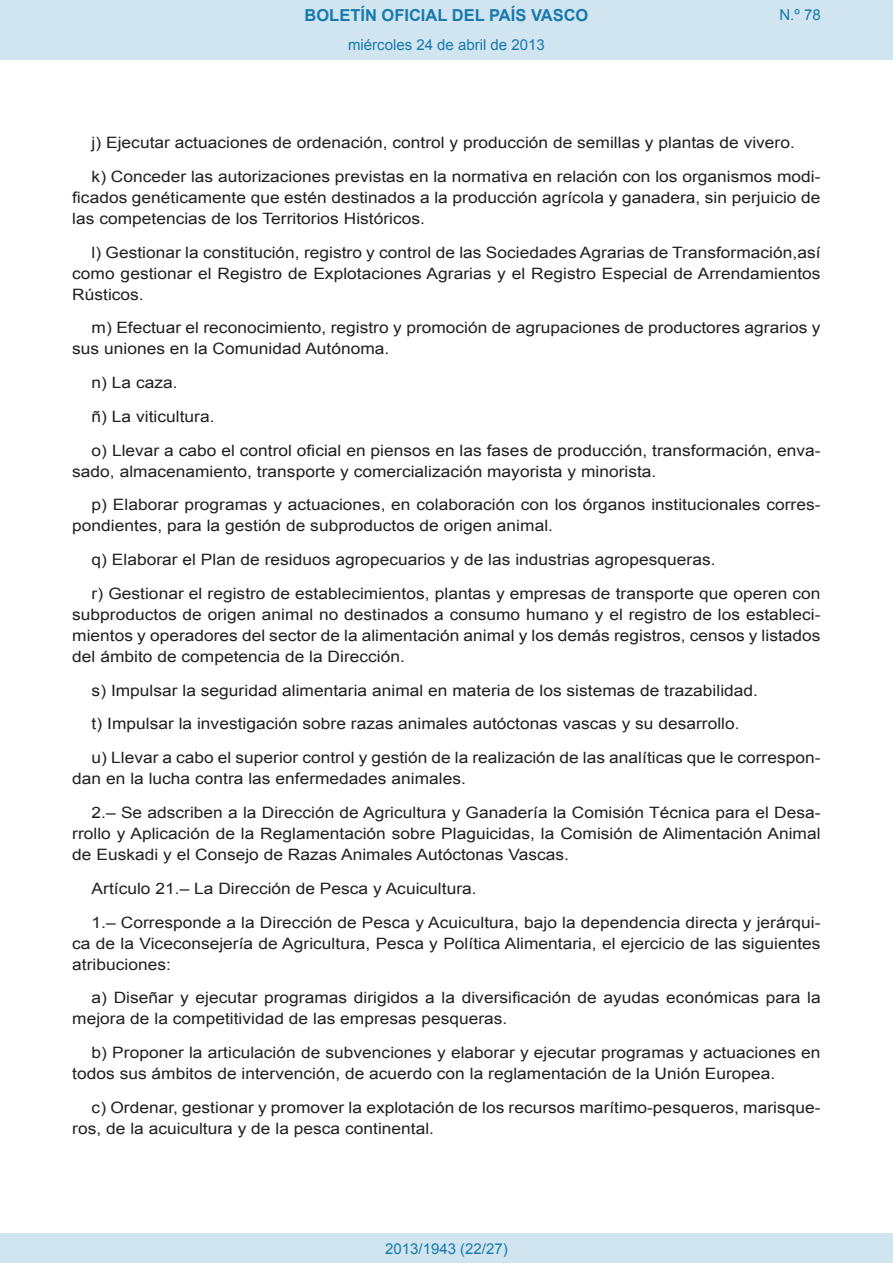
<style>
.page{position:relative;width:893px;height:1263px;background:#fff}
.page>*{position:absolute;margin:0;border:0;box-sizing:border-box;transform-origin:0 0}
.t1{font:700 16.5px "Arial";color:#1879ad}
.BOPVDetalle{font:15.6px/21px "Arial";color:#231f20;scale:1.11 1}
.BOPVDetalleNivel1{font:15.6px "Arial";color:#231f20;scale:1.11 1}
.Paginacion_Centro{font:15px "Arial";color:#1879ad}
</style>
<div class="page">
<div style="left:0;top:0;width:893px;height:60px;background:#d0e5f0"></div>
<div style="left:0;top:1233px;width:893px;height:30px;background:#d0e5f0"></div>
<p class="t1" style="left:305px;top:4px;width:285px">BOLETÍN OFICIAL DEL PAÍS VASCO</p>
<p class="Paginacion_Centro" style="left:348px;top:35px;width:198px">miércoles 24 de abril de 2013</p>
<p class="Paginacion_Centro" style="left:779px;top:5px;width:43px">N.º 78</p>
<p class="BOPVDetalle" style="left:92px;top:132px;width:635px">j) Ejecutar actuaciones de ordenación, control y producción de semillas y plantas de vivero.</p>
<p class="BOPVDetalle" style="left:72px;top:166px;width:676px;text-align:justify;text-indent:19px">k) Conceder las autorizaciones previstas en la normativa en relación con los organismos modi&shy;ficados genéticamente que estén destinados a la producción agrícola y ganadera, sin perjuicio de las competencias de los Territorios Históricos.</p>
<p class="BOPVDetalle" style="left:72px;top:242px;width:676px;text-align:justify;text-indent:19px">l) Gestionar la constitución, registro y control de las Sociedades Agrarias de Transformación,así como gestionar el Registro de Explotaciones Agrarias y el Registro Especial de Arrendamientos Rústicos.</p>
<p class="BOPVDetalle" style="left:72px;top:318px;width:676px;text-indent:19px">m) Efectuar el reconocimiento, registro y promoción de agrupaciones de productores agrarios y sus uniones en la Comunidad Autónoma.</p>
<p class="BOPVDetalle" style="left:92px;top:372px;width:79px">n) La caza.</p>
<p class="BOPVDetalle" style="left:92px;top:406px;width:112px">ñ) La viticultura.</p>
<p class="BOPVDetalle" style="left:72px;top:440px;width:676px;text-indent:19px">o) Llevar a cabo el control oficial en piensos en las fases de producción, transformación, enva&shy;sado, almacenamiento, transporte y comercialización mayorista y minorista.</p>
<p class="BOPVDetalle" style="left:72px;top:495px;width:676px;text-indent:19px">p) Elaborar programas y actuaciones, en colaboración con los órganos institucionales corres&shy;pondientes, para la gestión de subproductos de origen animal.</p>
<p class="BOPVDetalle" style="left:92px;top:549px;width:564px">q) Elaborar el Plan de residuos agropecuarios y de las industrias agropesqueras.</p>
<p class="BOPVDetalle" style="left:72px;top:583px;width:676px;text-align:justify;text-indent:19px">r) Gestionar el registro de establecimientos, plantas y empresas de transporte que operen con subproductos de origen animal no destinados a consumo humano y el registro de los estableci&shy;mientos y operadores del sector de la alimentación animal y los demás registros, censos y listados del ámbito de competencia de la Dirección.</p>
<p class="BOPVDetalleNivel1" style="left:92px;top:680px;width:602px">s) Impulsar la seguridad alimentaria animal en materia de los sistemas de trazabilidad.</p>
<p class="BOPVDetalleNivel1" style="left:92px;top:714px;width:585px">t) Impulsar la investigación sobre razas animales autóctonas vascas y su desarrollo.</p>
<p class="BOPVDetalle" style="left:72px;top:747px;width:676px;text-indent:19px">u) Llevar a cabo el superior control y gestión de la realización de las analíticas que le correspon&shy;dan en la lucha contra las enfermedades animales.</p>
<p class="BOPVDetalle" style="left:72px;top:802px;width:676px;text-align:justify;text-indent:19px">2.– Se adscriben a la Dirección de Agricultura y Ganadería la Comisión Técnica para el Desa&shy;rrollo y Aplicación de la Reglamentación sobre Plaguicidas, la Comisión de Alimentación Animal de Euskadi y el Consejo de Razas Animales Autóctonas Vascas.</p>
<p class="BOPVDetalle" style="left:92px;top:878px;width:348px">Artículo 21.– La Dirección de Pesca y Acuicultura.</p>
<p class="BOPVDetalle" style="left:72px;top:912px;width:676px;text-align:justify;text-indent:19px">1.– Corresponde a la Dirección de Pesca y Acuicultura, bajo la dependencia directa y jerárqui&shy;ca de la Viceconsejería de Agricultura, Pesca y Política Alimentaria, el ejercicio de las siguientes atribuciones:</p>
<p class="BOPVDetalle" style="left:72px;top:987px;width:676px;text-indent:19px">a) Diseñar y ejecutar programas dirigidos a la diversificación de ayudas económicas para la mejora de la competitividad de las empresas pesqueras.</p>
<p class="BOPVDetalle" style="left:72px;top:1042px;width:676px;text-indent:19px">b) Proponer la articulación de subvenciones y elaborar y ejecutar programas y actuaciones en todos sus ámbitos de intervención, de acuerdo con la reglamentación de la Unión Europea.</p>
<p class="BOPVDetalle" style="left:72px;top:1097px;width:676px;text-indent:19px">c) Ordenar, gestionar y promover la explotación de los recursos marítimo-pesqueros, marisque&shy;ros, de la acuicultura y de la pesca continental.</p>
<p class="Paginacion_Centro" style="left:385px;top:1238px;width:124px">2013/1943 (22/27)</p>
</div>
